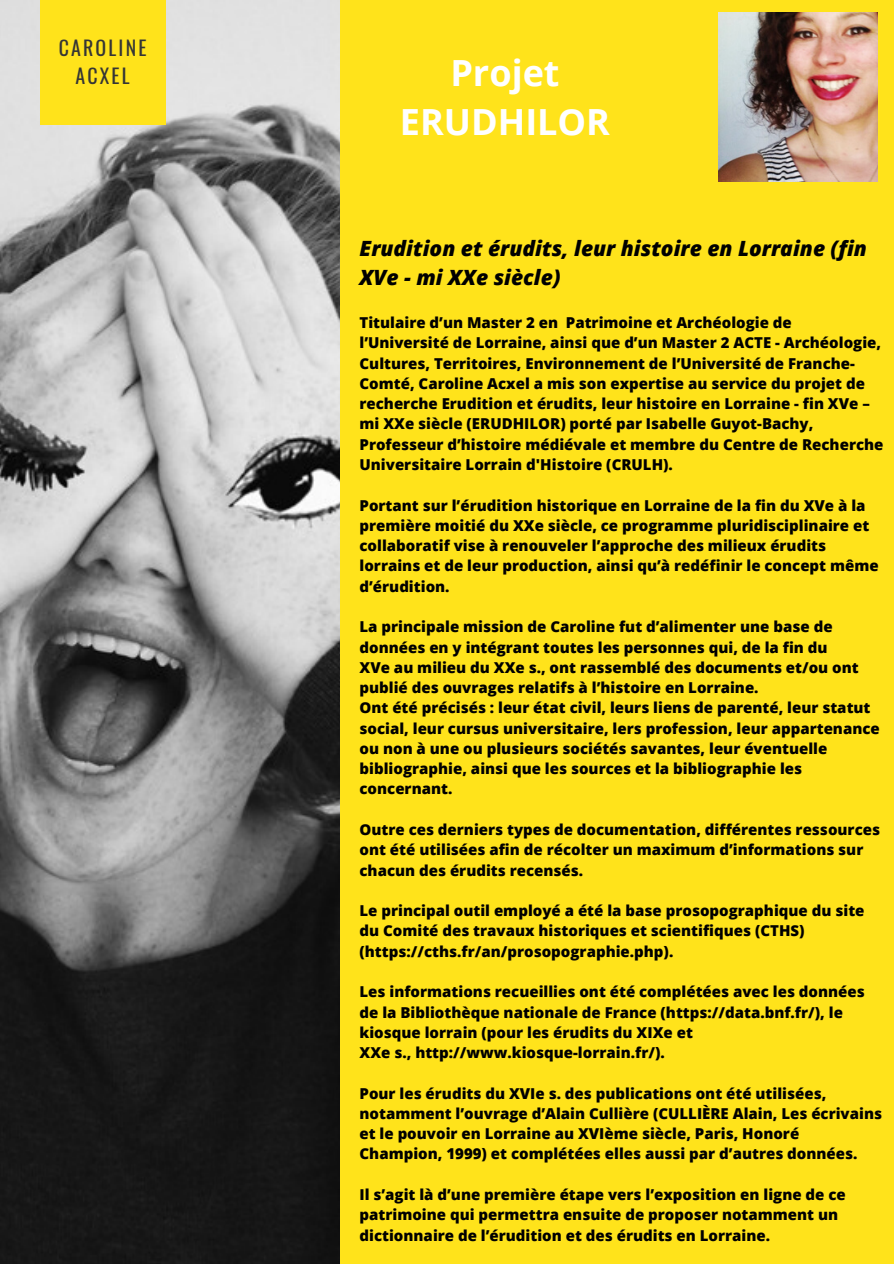
<style>
.page{position:relative;width:894px;height:1264px;background:#fff}
.page>*{position:absolute;margin:0;border:0;box-sizing:border-box;transform-origin:0 0}
.t1{font:700 36px/49.5px "Open Sans";color:#fff;text-align:center}
.t2{font:italic 800 21px/29.2px "Open Sans";color:#000}
.t3{font:19.8px/28.2px "Oswald";letter-spacing:.11em;color:#353535;text-align:center}
.t4{font:800 15px/20.2px "Open Sans";color:#000}
</style>
<div class="page">
<div style="left:0;top:0;width:893px;height:1263px;background:#ffe31b"></div>
<img style="left:718px;top:12px;width:158px;height:169px">
<img style="left:0;top:0;width:339px;height:1263px">
<div style="left:41px;top:0;width:125px;height:125px;background:#ffe31b"></div>
<h3 class="t3" style="left:59px;top:33px;width:89px">CAROLINE<br>ACXEL</h3>
<h1 class="t1" style="left:400px;top:47px;width:212px">Projet<br>ERUDHILOR</h1>
<h2 class="t2" style="left:359px;top:233px;width:509px">Erudition et érudits, leur histoire en Lorraine (fin<br>XVe - mi XXe siècle)</h2>
<p class="t4" style="left:359px;top:312px;width:525px">Titulaire d’un Master 2 en Patrimoine et Archéologie de l’Université de Lorraine, ainsi que d’un Master 2 ACTE - Archéologie, Cultures, Territoires, Environnement de l’Université de Franche-Comté, Caroline Acxel a mis son expertise au service du projet de recherche Erudition et érudits, leur histoire en Lorraine - fin XVe – mi XXe siècle (ERUDHILOR) porté par Isabelle Guyot-Bachy, Professeur d’histoire médiévale et membre du Centre de Recherche Universitaire Lorrain d'Histoire (CRULH).</p>
<p class="t4" style="left:359px;top:494px;width:520px">Portant sur l’érudition historique en Lorraine de la fin du XVe à la première moitié du XXe siècle, ce programme pluridisciplinaire et collaboratif vise à renouveler l’approche des milieux érudits lorrains et de leur production, ainsi qu’à redéfinir le concept même d’érudition.</p>
<p class="t4" style="left:359px;top:616px;width:521px">La principale mission de Caroline fut d’alimenter une base de données en y intégrant toutes les personnes qui, de la fin du<br>XVe au milieu du XXe s., ont rassemblé des documents et/ou ont publié des ouvrages relatifs à l’histoire en Lorraine.<br>Ont été précisés : leur état civil, leurs liens de parenté, leur statut social, leur cursus universitaire, lers profession, leur appartenance ou non à une ou plusieurs sociétés savantes, leur éventuelle bibliographie, ainsi que les sources et la bibliographie les concernant.</p>
<p class="t4" style="left:359px;top:819px;width:522px">Outre ces derniers types de documentation, différentes ressources ont été utilisées afin de récolter un maximum d’informations sur chacun des érudits recensés.</p>
<p class="t4" style="left:359px;top:900px;width:506px">Le principal outil employé a été la base prosopographique du site du Comité des travaux historiques et scientifiques (CTHS) (https://cths.fr/an/prosopographie.php).</p>
<p class="t4" style="left:359px;top:981px;width:506px">Les informations recueillies ont été complétées avec les données de la Bibliothèque nationale de France (https://data.bnf.fr/), le kiosque lorrain (pour les érudits du XIXe et<br>XXe s., http://www.kiosque-lorrain.fr/).</p>
<p class="t4" style="left:359px;top:1082px;width:524px">Pour les érudits du XVIe s. des publications ont été utilisées, notamment l’ouvrage d’Alain Cullière (CULLIÈRE Alain, Les écrivains et le pouvoir en Lorraine au XVIème siècle, Paris, Honoré Champion, 1999) et complétées elles aussi par d’autres données.</p>
<p class="t4" style="left:359px;top:1183px;width:487px">Il s’agit là d’une première étape vers l’exposition en ligne de ce patrimoine qui permettra ensuite de proposer notamment un dictionnaire de l’érudition et des érudits en Lorraine.</p>
</div>
